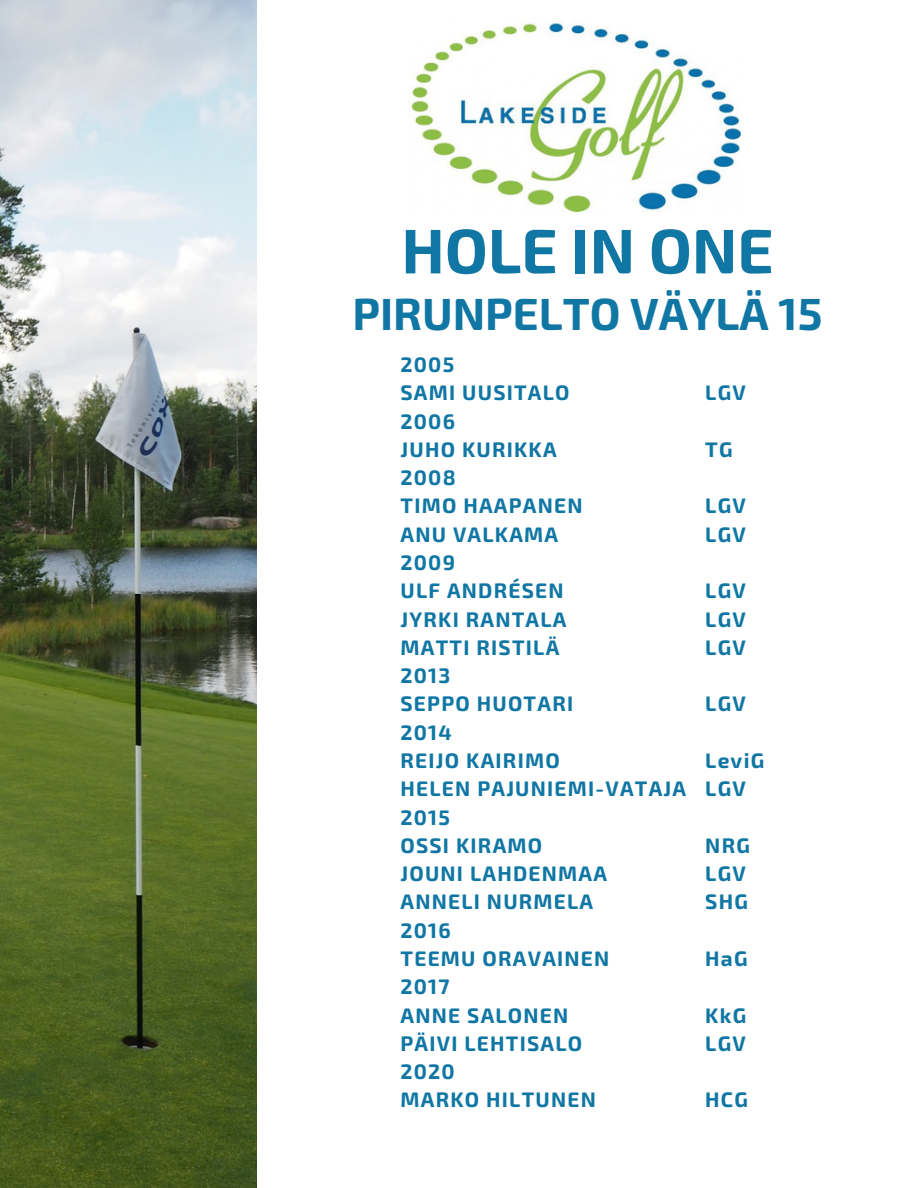
<style>
.page{position:relative;width:918px;height:1188px;background:#fff}
.page>*{position:absolute;margin:0;border:0;box-sizing:border-box;transform-origin:0 0}
.t1{font:700 63px "Exo 2";color:#1076a4}
.t2{font:700 45px "Exo 2";color:#1076a4}
.t3{font:700 21px "Exo 2";letter-spacing:.06em;color:#1076a4}
</style>
<div class="page">
<img style="left:0;top:0;width:256px;height:1188px">
<img style="left:411px;top:19px;width:329px;height:193px">
<p class="t1" style="left:401px;top:210px;width:374px">HOLE IN ONE</p>
<p class="t2" style="left:353px;top:285px;width:471px">PIRUNPELTO VÄYLÄ 15</p>
<p class="t3" style="left:401px;top:351px;width:55px">2005</p>
<p class="t3" style="left:401px;top:379px;width:171px">SAMI UUSITALO</p>
<p class="t3" style="left:401px;top:407px;width:56px">2006</p>
<p class="t3" style="left:401px;top:436px;width:158px">JUHO KURIKKA</p>
<p class="t3" style="left:401px;top:464px;width:57px">2008</p>
<p class="t3" style="left:401px;top:492px;width:184px">TIMO HAAPANEN</p>
<p class="t3" style="left:401px;top:521px;width:159px">ANU VALKAMA</p>
<p class="t3" style="left:401px;top:549px;width:56px">2009</p>
<p class="t3" style="left:401px;top:577px;width:165px">ULF ANDRÉSEN</p>
<p class="t3" style="left:401px;top:605px;width:168px">JYRKI RANTALA</p>
<p class="t3" style="left:401px;top:634px;width:160px">MATTI RISTILÄ</p>
<p class="t3" style="left:401px;top:662px;width:51px">2013</p>
<p class="t3" style="left:401px;top:690px;width:174px">SEPPO HUOTARI</p>
<p class="t3" style="left:401px;top:719px;width:53px">2014</p>
<p class="t3" style="left:401px;top:747px;width:161px">REIJO KAIRIMO</p>
<p class="t3" style="left:401px;top:775px;width:287px">HELEN PAJUNIEMI-VATAJA</p>
<p class="t3" style="left:401px;top:803px;width:51px">2015</p>
<p class="t3" style="left:401px;top:832px;width:143px">OSSI KIRAMO</p>
<p class="t3" style="left:401px;top:860px;width:208px">JOUNI LAHDENMAA</p>
<p class="t3" style="left:401px;top:888px;width:194px">ANNELI NURMELA</p>
<p class="t3" style="left:401px;top:917px;width:52px">2016</p>
<p class="t3" style="left:401px;top:945px;width:210px">TEEMU ORAVAINEN</p>
<p class="t3" style="left:401px;top:973px;width:51px">2017</p>
<p class="t3" style="left:401px;top:1001px;width:169px">ANNE SALONEN</p>
<p class="t3" style="left:401px;top:1030px;width:183px">PÄIVI LEHTISALO</p>
<p class="t3" style="left:401px;top:1058px;width:56px">2020</p>
<p class="t3" style="left:401px;top:1086px;width:197px">MARKO HILTUNEN</p>
<p class="t3" style="left:705px;top:379px;width:42px">LGV</p>
<p class="t3" style="left:705px;top:436px;width:29px">TG</p>
<p class="t3" style="left:705px;top:492px;width:42px">LGV</p>
<p class="t3" style="left:705px;top:521px;width:42px">LGV</p>
<p class="t3" style="left:705px;top:577px;width:42px">LGV</p>
<p class="t3" style="left:705px;top:605px;width:42px">LGV</p>
<p class="t3" style="left:705px;top:634px;width:42px">LGV</p>
<p class="t3" style="left:705px;top:690px;width:42px">LGV</p>
<p class="t3" style="left:705px;top:747px;width:60px">LeviG</p>
<p class="t3" style="left:705px;top:775px;width:42px">LGV</p>
<p class="t3" style="left:705px;top:832px;width:46px">NRG</p>
<p class="t3" style="left:705px;top:860px;width:42px">LGV</p>
<p class="t3" style="left:705px;top:888px;width:44px">SHG</p>
<p class="t3" style="left:705px;top:945px;width:44px">HaG</p>
<p class="t3" style="left:705px;top:1001px;width:42px">KkG</p>
<p class="t3" style="left:705px;top:1030px;width:42px">LGV</p>
<p class="t3" style="left:705px;top:1086px;width:44px">HCG</p>
</div>
